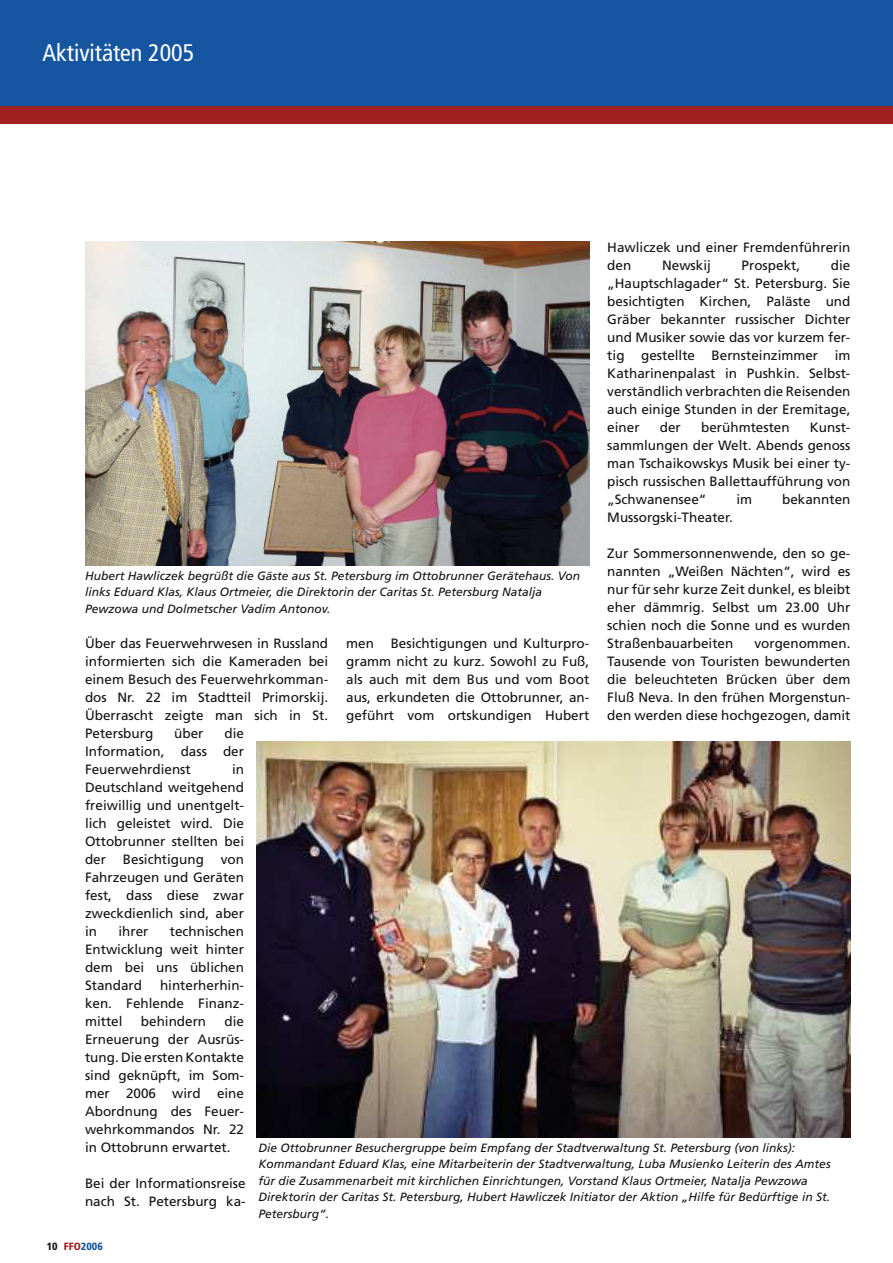
<style>
.page{position:relative;width:893px;height:1263px;background:#fff}
.page>*{position:absolute;margin:0;border:0;box-sizing:border-box;transform-origin:0 0}
.t1{font:condensed 24px "Frutiger";color:#fff}
.t2{font:13.5px/18px "Frutiger";color:#141312;text-align:justify}
.t3{font:italic 12px/16.5px "Frutiger";color:#141312}
.t4{font:900 condensed 10.5px "Frutiger";color:#1655a0}
.s1{color:#141312}
.s2{color:#a12121}
</style>
<div class="page">
<div style="left:0;top:0;width:893px;height:106px;background:#1655a0"></div>
<div style="left:0;top:106px;width:893px;height:17px;background:#a12121"></div>
<img style="left:85px;top:241px;width:504px;height:324px">
<img style="left:257px;top:741px;width:593px;height:396px">
<h1 class="t1" style="left:43px;top:42px;width:153px">Aktivitäten 2005</h1>
<p class="t2" style="left:607px;top:239px;width:245px">Hawliczek und einer Fremdenführerin den</p>
<p class="t2" style="left:607px;top:257px;width:245px;text-indent:224px">die „Hauptschlagader“ St. Petersburg. Sie besichtigten Kirchen, Paläste und Gräber bekannter russischer Dichter und Musiker sowie das vor kurzem fer&shy;tig gestellte Bernsteinzimmer im Katharinenpalast in Pushkin. Selbst&shy;verständlich verbrachten die Reisenden auch einige Stunden in der Eremitage, einer</p>
<p class="t2" style="left:662px;top:257px;width:50px">Newskij</p>
<p class="t2" style="left:742px;top:257px;width:60px">Prospekt,</p>
<p class="t2" style="left:660px;top:419px;width:23px">der</p>
<p class="t2" style="left:701px;top:419px;width:90px">berühmtesten</p>
<p class="t2" style="left:607px;top:419px;width:245px;text-indent:203px">Kunst&shy;sammlungen der Welt. Abends genoss man Tschaikowskys Musik bei einer ty&shy;pisch russischen Ballettaufführung von „Schwanensee“</p>
<p class="t2" style="left:736px;top:491px;width:17px">im</p>
<p class="t2" style="left:782px;top:491px;width:70px">bekannten</p>
<p class="t2" style="left:607px;top:509px;width:127px">Mussorgski-Theater.</p>
<p class="t2" style="left:607px;top:545px;width:245px">Zur Sommersonnenwende, den so ge&shy;nannten „Weißen Nächten“, wird es nur für sehr kurze Zeit dunkel, es bleibt eher dämmrig. Selbst um 23.00 Uhr schien noch die Sonne und es wurden Straßenbauarbeiten</p>
<p class="t3" style="left:85px;top:568px;width:497px">Hubert Hawliczek begrüßt die Gäste aus St. Petersburg im Ottobrunner Gerätehaus. Von links Eduard Klas, Klaus Ortmeier, die Direktorin der Caritas St. Petersburg Natalja<br>Pewzowa und Dolmetscher Vadim Antonov.</p>
<p class="t2" style="left:85px;top:635px;width:245px">Über das Feuerwehrwesen in Russland informierten sich die Kameraden bei einem Besuch des Feuerwehrkomman&shy;dos Nr. 22 im Stadtteil Primorskij.<br>Überrascht zeigte man sich in St.<br>Petersburg</p>
<p class="t2" style="left:346px;top:635px;width:245px">men Besichtigungen und Kulturpro&shy;gramm nicht zu kurz. Sowohl zu Fuß, als auch mit dem Bus und vom Boot aus, erkundeten die Ottobrunner, an&shy;geführt vom ortskundigen Hubert</p>
<p class="t2" style="left:607px;top:635px;width:245px;text-indent:147px">vorgenommen.<br>Tausende von Touristen bewunderten die beleuchteten Brücken über dem Fluß Neva. In den frühen Morgenstun&shy;den werden diese hochgezogen, damit</p>
<p class="t2" style="left:85px;top:725px;width:161px;text-indent:140px">die Information, dass der Feuerwehrdienst</p>
<p class="t2" style="left:174px;top:725px;width:31px">über</p>
<p class="t2" style="left:85px;top:761px;width:161px;text-indent:147px">in Deutschland weitgehend freiwillig und unentgelt&shy;lich geleistet wird. Die Ottobrunner stellten bei der</p>
<p class="t2" style="left:123px;top:851px;width:83px">Besichtigung</p>
<p class="t2" style="left:85px;top:851px;width:161px;text-indent:136px">von Fahrzeugen und Geräten fest, dass diese zwar zweckdienlich sind, aber in</p>
<p class="t2" style="left:85px;top:923px;width:161px;text-indent:85px">technischen Entwicklung weit hinter dem bei uns üblichen Standard</p>
<p class="t2" style="left:118px;top:923px;width:32px">ihrer</p>
<p class="t2" style="left:85px;top:977px;width:161px;text-indent:75px">hinterherhin&shy;ken. Fehlende Finanz&shy;mittel</p>
<p class="t2" style="left:85px;top:1013px;width:161px;text-indent:140px">die Erneuerung der Ausrüs&shy;tung. Die ersten Kontakte sind geknüpft, im Som&shy;mer 2006 wird eine Abordnung des Feuer&shy;wehrkommandos Nr. 22 in Ottobrunn erwartet.</p>
<p class="t2" style="left:85px;top:1175px;width:162px">Bei der Informationsreise nach St. Petersburg ka-</p>
<p class="t2" style="left:141px;top:1013px;width:67px">behindern</p>
<p class="t3" style="left:258px;top:1140px;width:574px">Die Ottobrunner Besuchergruppe beim Empfang der Stadtverwaltung St. Petersburg (von links):<br>Kommandant Eduard Klas, eine Mitarbeiterin der Stadtverwaltung, Luba Musienko Leiterin des Amtes für die Zusammenarbeit mit kirchlichen Einrichtungen, Vorstand Klaus Ortmeier, Natalja Pewzowa Direktorin der Caritas St. Petersburg, Hubert Hawliczek Initiator der Aktion „Hilfe für Bedürftige in St.<br>Petersburg“.</p>
<p class="t4" style="left:47px;top:1240px;width:58px"><span class="s1">10</span> <span class="s2">FFO</span>2006</p>
</div>
